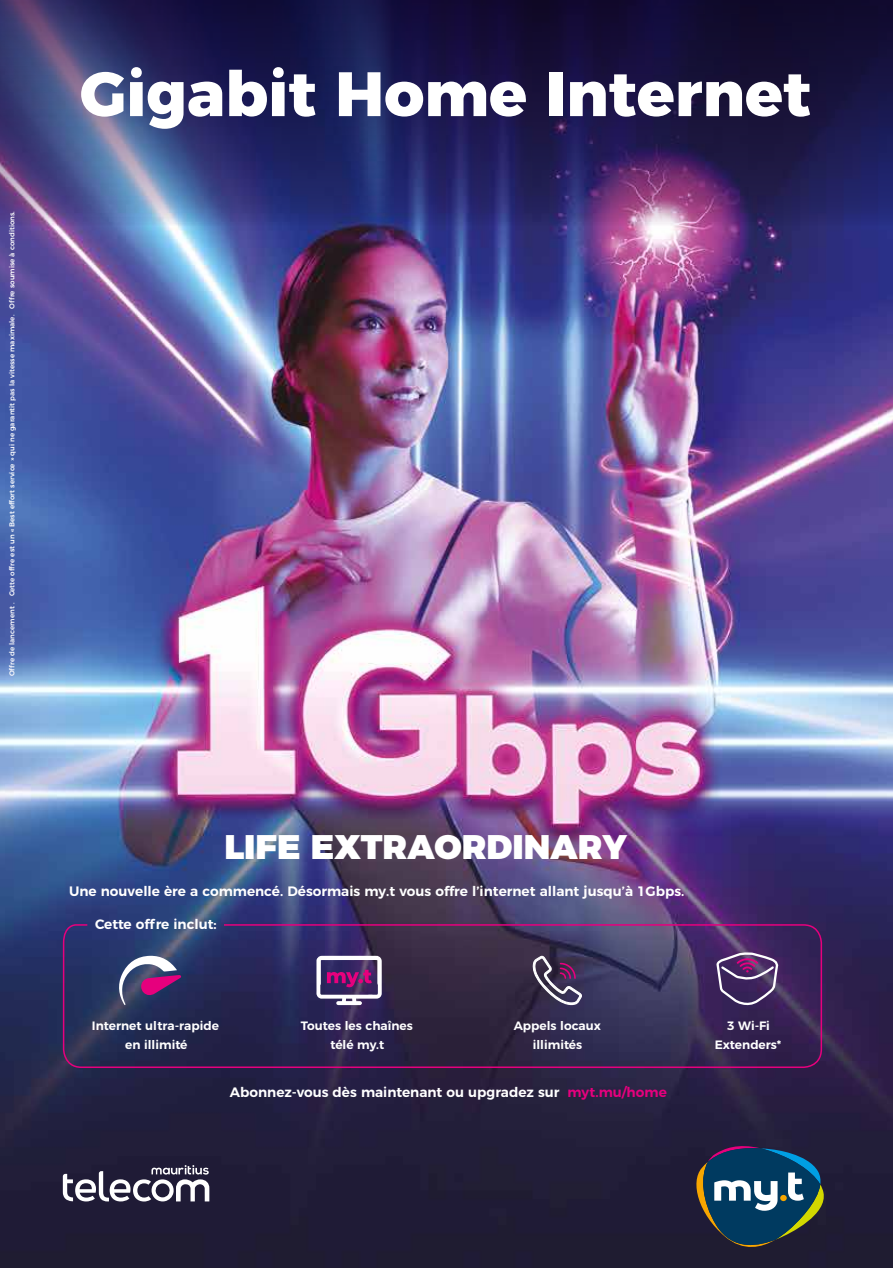
<style>
.page{position:relative;width:893px;height:1268px;background:#fff}
.page>*{position:absolute;margin:0;border:0;box-sizing:border-box;transform-origin:0 0}
.t1{font:800 62.55px "Montserrat";color:#fff}
.t2{font:900 34.05px "Montserrat";color:#fff}
.t3{font:600 13.65px "Montserrat";color:#fff}
.t4{font:600 12.15px/18.5px "Montserrat";color:#fff;text-align:center}
.t5{font:500 7.05px "Montserrat";color:#fff}
.s1{color:#e6007d}
</style>
<div class="page">
<img style="left:0;top:460px;width:893px;height:807px">
<img style="left:0;top:0;width:893px;height:460px">
<svg style="left:690px;top:1142px;width:138px;height:110px;background:#2e485b"></svg>
<svg style="left:63px;top:1164px;width:146px;height:37px"></svg>
<svg style="left:62px;top:923px;width:761px;height:145px;background:#3c305a"></svg>
<p class="t5" style="left:6px;top:676px;width:466px;rotate:-90deg">Offre de lancement . Cette offre est un « Best effort service » qui ne garantit pas la vitesse maximale. Offre soumise à conditions.</p>
<h1 class="t1" style="left:80px;top:42px;width:733px">Gigabit Home Internet</h1>
<h2 class="t2" style="left:224px;top:818px;width:404px">LIFE EXTRAORDINARY</h2>
<p class="t3" style="left:69px;top:879px;width:617px">Une nouvelle ère a commencé. Désormais my.t vous offre l’internet allant jusqu’à 1Gbps.</p>
<p class="t3" style="left:95px;top:912px;width:123px">Cette offre inclut:</p>
<p class="t4" style="left:92px;top:1015px;width:128px">Internet ultra-rapide en illimité</p>
<p class="t4" style="left:301px;top:1015px;width:114px">Toutes les chaînes télé my.t</p>
<p class="t4" style="left:514px;top:1015px;width:89px">Appels locaux illimités</p>
<p class="t4" style="left:715px;top:1015px;width:68px">3 Wi-Fi<br>Extenders*</p>
<p class="t3" style="left:230px;top:1080px;width:438px">Abonnez-vous dès maintenant ou upgradez sur <span class="s1">myt.mu/home</span></p>
</div>
